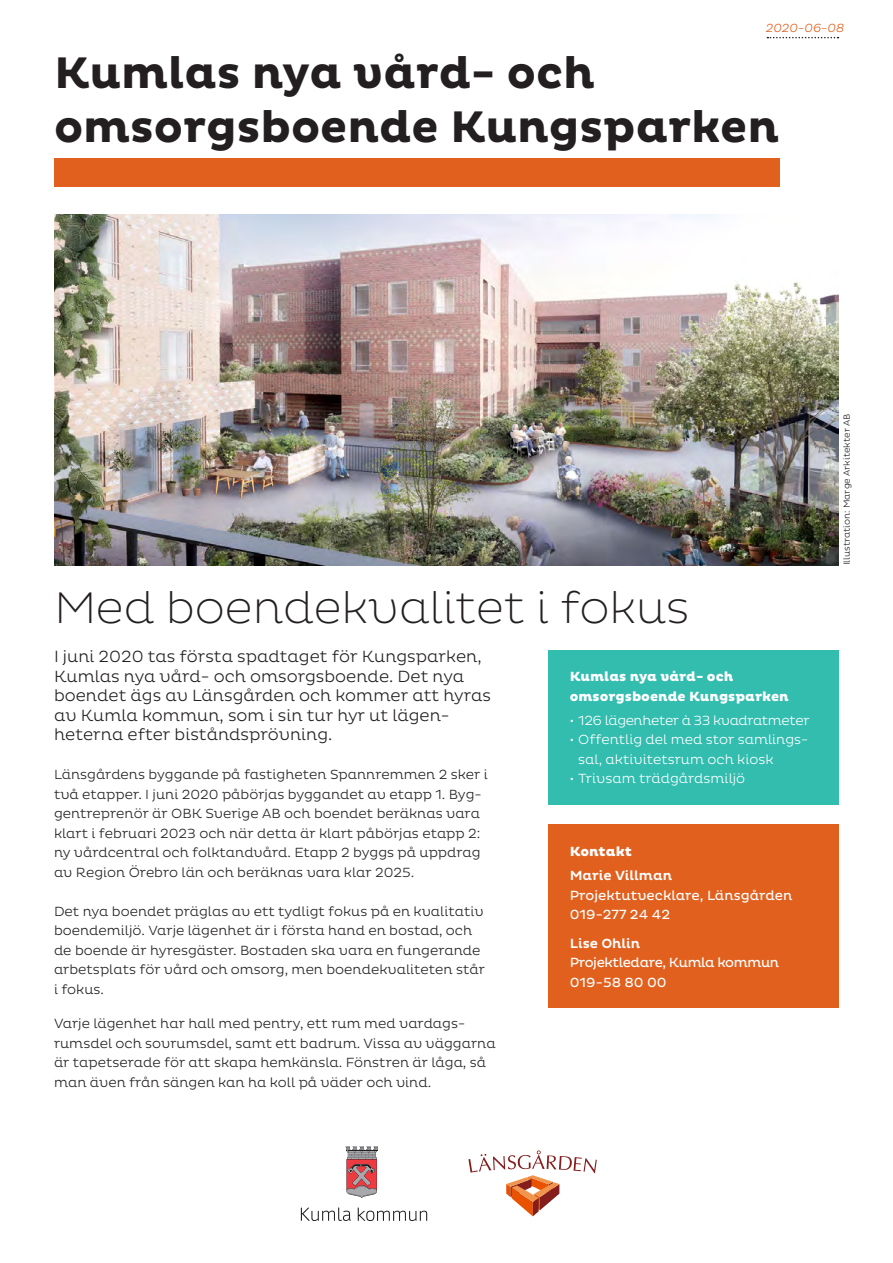
<style>
.page{position:relative;width:893px;height:1263px;background:#fff}
.page>*{position:absolute;margin:0;border:0;box-sizing:border-box;transform-origin:0 0}
.t1{font:700 45px "Pluto";color:#231f20}
.t2{font:200 45px "Pluto";color:#231f20}
.t3{font:300 16.5px/19.5px "Pluto";color:#231f20}
.t4{font:300 13.5px/19.5px "Pluto";color:#231f20}
.t5{font:300 13.5px/19.5px "Pluto";color:#fff}
.t6{font:13.5px "Pluto";color:#fff}
.t7{font:800 13.5px/19.5px "Pluto";color:#fff}
.t8{font:300 13.5px "Pluto";letter-spacing:-.03em;color:#fff}
.t9{font:13.5px "Pluto";letter-spacing:-.03em;color:#fff}
.t10{font:500 13.5px "Pluto";color:#fff}
.t11{font:italic 300 12px "Pluto";color:#e1601e}
.t12{font:300 9px "Pluto";color:#231f20}
</style>
<div class="page">
<svg style="left:468px;top:1150px;width:129px;height:66px"></svg>
<div style="left:54px;top:158px;width:726px;height:29px;background:#e1601e"></div>
<img style="left:54px;top:214px;width:784px;height:351px">
<div style="left:549px;top:825px;width:290px;height:183px;background:#e1601e"></div>
<div style="left:549px;top:650px;width:290px;height:155px;background:#32bdaf"></div>
<svg style="left:767px;top:37px;width:71px;height:1px"></svg>
<svg style="left:301px;top:1207px;width:50px;height:14px"></svg>
<svg style="left:358px;top:1207px;width:69px;height:14px"></svg>
<svg style="left:346px;top:1146px;width:32px;height:52px;background:#b7787d"></svg>
<p class="t11" style="left:766px;top:22px;width:80px">2020-06-08</p>
<p class="t1" style="left:54px;top:47px;width:542px">Kumlas nya vård- och</p>
<p class="t1" style="left:54px;top:101px;width:727px">omsorgsboende Kungsparken</p>
<p class="t2" style="left:54px;top:582px;width:637px">Med boendekvalitet i fokus</p>
<p class="t3" style="left:54px;top:647px;width:438px">I juni 2020 tas första spadtaget för Kungsparken, Kumlas nya vård- och omsorgsboende. Det nya boendet ägs av Länsgården och kommer att hyras av Kumla kommun, som i sin tur hyr ut lägen-</p>
<p class="t3" style="left:54px;top:725px;width:280px">heterna efter biståndsprövning.</p>
<p class="t4" style="left:54px;top:765px;width:435px">Länsgårdens byggande på fastigheten Spannremmen 2 sker i två etapper. I juni 2020 påbörjas byggandet av etapp 1. Byg&shy;gentreprenör är OBK Sverige AB och boendet beräknas vara klart i februari 2023 och när detta är klart påbörjas etapp 2: ny vårdcentral och folktandvård. Etapp 2 byggs på uppdrag av Region Örebro län och beräknas vara klar 2025.</p>
<p class="t4" style="left:54px;top:901px;width:432px">Det nya boendet präglas av ett tydligt fokus på en kvalitativ boendemiljö. Varje lägenhet är i första hand en bostad, och de boende är hyresgäster. Bostaden ska vara en fungerande arbetsplats för vård och omsorg, men boendekvaliteten står i fokus.</p>
<p class="t4" style="left:54px;top:1014px;width:443px">Varje lägenhet har hall med pentry, ett rum med vardags&shy;rumsdel och sovrumsdel, samt ett badrum. Vissa av väggarna är tapetserade för att skapa hemkänsla. Fönstren är låga, så man även från sängen kan ha koll på väder och vind.</p>
<p class="t7" style="left:570px;top:667px;width:220px">Kumlas nya vård- och omsorgsboende Kungsparken</p>
<p class="t8" style="left:570px;top:713px;width:241px">• 126 lägenheter à 33 kvadratmeter</p>
<p class="t5" style="left:578px;top:730px;width:231px;text-indent:-9px">• Offentlig del med stor samlings&shy;sal, aktivitetsrum och kiosk</p>
<p class="t5" style="left:570px;top:769px;width:177px">• Trivsam trädgårdsmiljö</p>
<p class="t7" style="left:570px;top:842px;width:64px">Kontakt</p>
<p class="t10" style="left:570px;top:868px;width:104px">Marie Villman</p>
<p class="t6" style="left:570px;top:887px;width:224px">Projektutvecklare, Länsgården</p>
<p class="t6" style="left:570px;top:907px;width:102px">019-277 24 42</p>
<p class="t10" style="left:570px;top:935px;width:72px">Lise Ohlin</p>
<p class="t9" style="left:570px;top:955px;width:211px">Projektledare, Kumla kommun</p>
<p class="t6" style="left:570px;top:974px;width:98px">019-58 80 00</p>
<p class="t12" style="left:842px;top:565px;width:153px;rotate:-90deg">Illustration: Marge Arkitekter AB</p>
</div>
